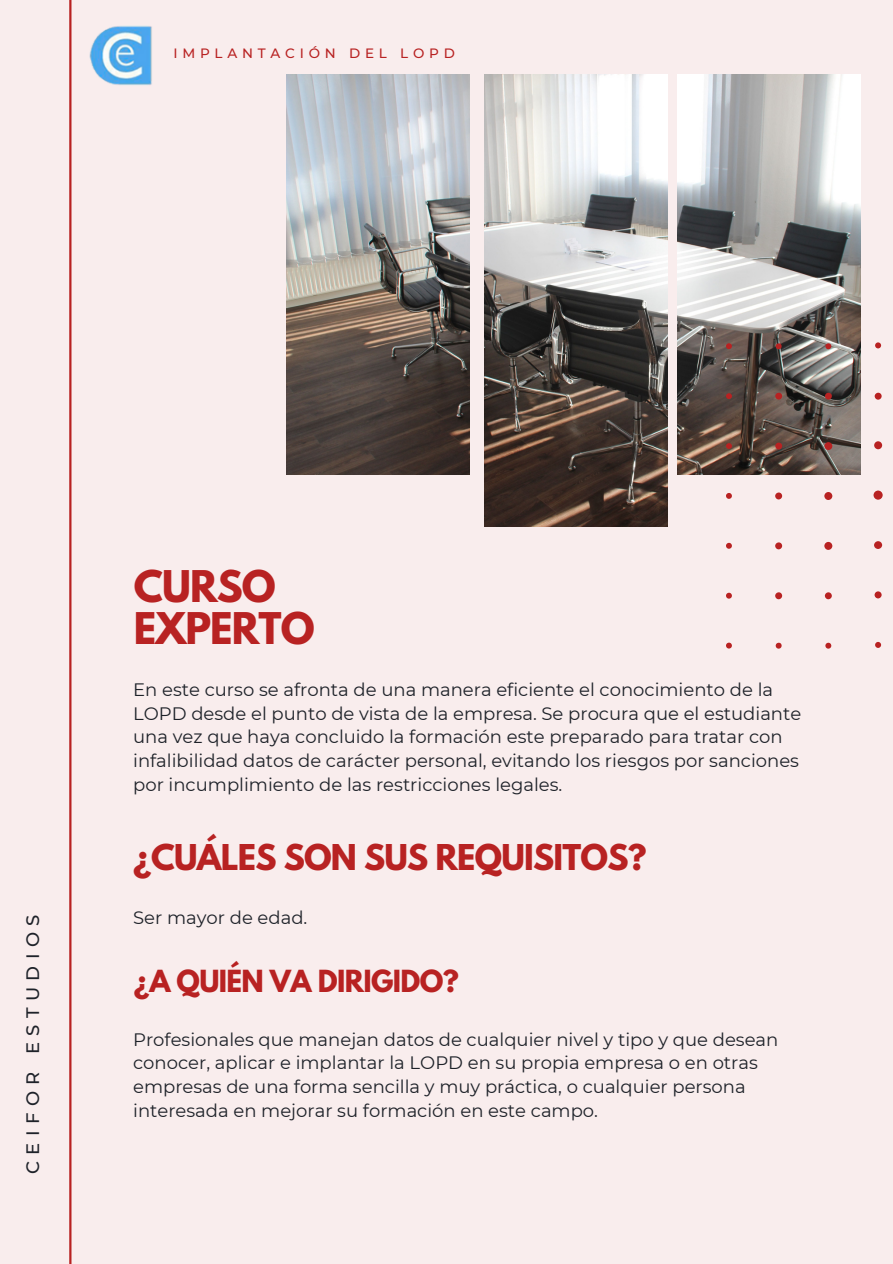
<style>
.page{position:relative;width:893px;height:1264px;background:#fff}
.page>*{position:absolute;margin:0;border:0;box-sizing:border-box;transform-origin:0 0}
.t1{font:700 38.7px/41.7px "League Spartan";letter-spacing:-.025em;color:#b82222}
.t2{font:700 31.5px "League Spartan";letter-spacing:-.025em;color:#b82222}
.t3{font:700 27px "League Spartan";letter-spacing:-.025em;color:#b82222}
.t4{font:18px/23.7px "Montserrat";color:#1e2229}
.t5{font:500 18px "Montserrat";letter-spacing:.355em;color:#1e2229}
.t6{font:500 13.5px "Montserrat";letter-spacing:.355em;color:#b82222}
</style>
<div class="page">
<div style="left:0;top:0;width:892px;height:1263px;background:#f9eded"></div>
<img style="left:287px;top:74px;width:182px;height:400px">
<img style="left:677px;top:74px;width:183px;height:400px">
<img style="left:484px;top:74px;width:183px;height:453px">
<svg style="left:726px;top:342px;width:157px;height:306px"></svg>
<hr style="left:69px;top:0;width:2px;height:1263px;background:#b82222">
<img style="left:89px;top:25px;width:63px;height:61px">
<h5 class="t6" style="left:173px;top:45px;width:283px">IMPLANTACIÓ N DEL LOPD</h5>
<h2 class="t5" style="left:22px;top:1174px;width:261px;rotate:-90deg">CEIFOR ESTUDIOS</h2>
<h4 class="t1" style="left:134px;top:571px;width:182px">CURSO<br>EXPERTO</h4>
<p class="t4" style="left:133px;top:678px;width:669px">En este curso se afronta de una manera eficiente el conocimiento de la LOPD desde el punto de vista de la empresa. Se procura que el estudiante una vez que haya concluido la formación este preparado para tratar con infalibilidad datos de carácter personal, evitando los riesgos por sanciones por incumplimiento de las restricciones legales.</p>
<p class="t2" style="left:133px;top:841px;width:515px">¿CUÁLES SON SUS REQUISITOS?</p>
<h5 class="t4" style="left:133px;top:905px;width:176px">Ser mayor de edad.</h5>
<p class="t3" style="left:134px;top:967px;width:326px">¿A QUIÉN VA DIRIGIDO?</p>
<p class="t4" style="left:133px;top:1027px;width:646px">Profesionales que manejan datos de cualquier nivel y tipo y que desean conocer, aplicar e implantar la LOPD en su propia empresa o en otras empresas de una forma sencilla y muy práctica, o cualquier persona interesada en mejorar su formación en este campo.</p>
</div>
